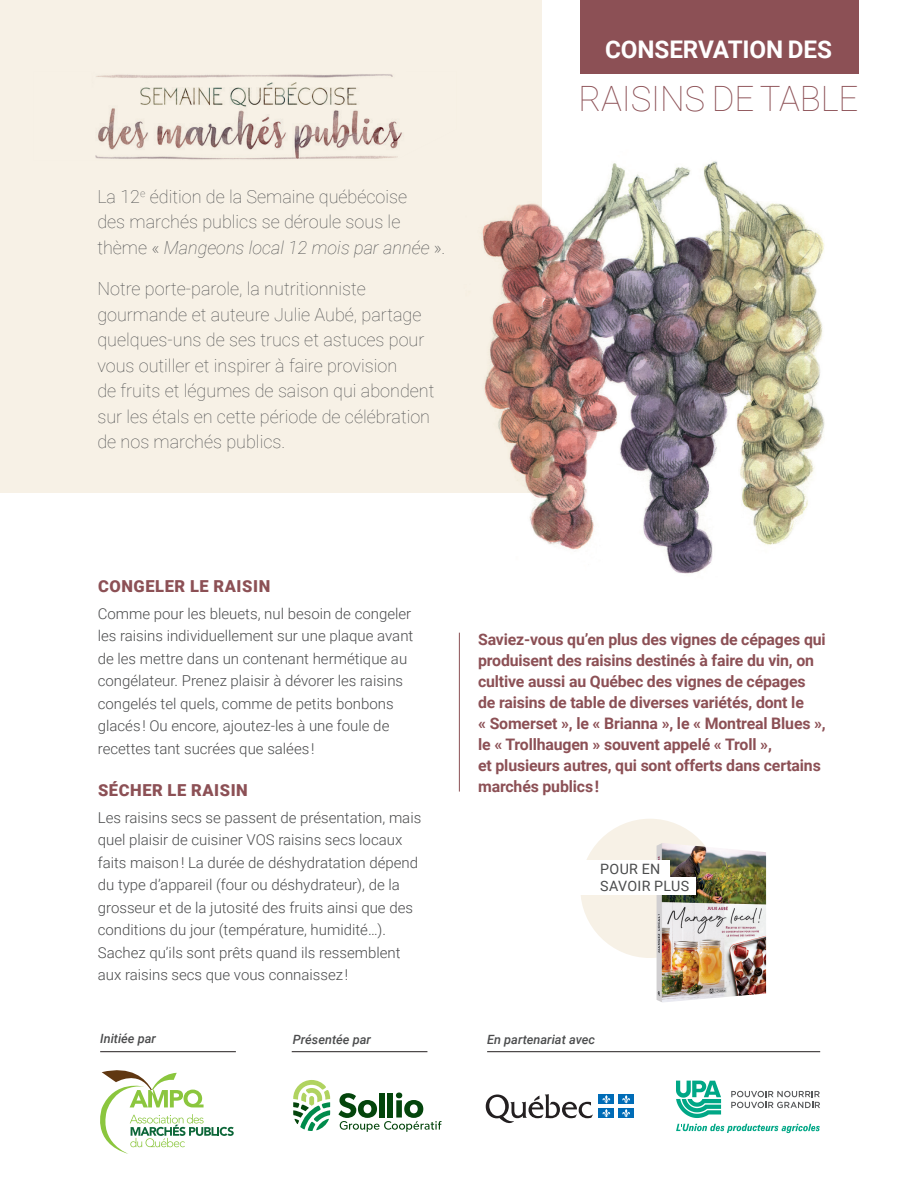
<style>
.page{position:relative;width:918px;height:1188px;background:#fff}
.page>*{position:absolute;margin:0;border:0;box-sizing:border-box;transform-origin:0 0}
.t1{font:100 34.8px "Roboto";letter-spacing:-.005em;color:#8c5055}
.t2{font:700 24.3px "Roboto";letter-spacing:-.005em;color:#fff}
.t3{font:100 18px/25.5px "Roboto";color:#4b4c4d}
.t4{font:900 16.5px "Roboto";letter-spacing:.035em;color:#8c5055}
.t5{font:700 15.9px/21px "Roboto";letter-spacing:-.01em;color:#8c5055}
.t6{font:300 15px/22.5px "Roboto";color:#4b4c4d}
.t7{font:14.25px/17.1px "Roboto";letter-spacing:.025em;color:#4b4c4d}
.t8{font:italic 500 12.75px "Roboto";color:#4b4c4d}
.s1{font-style:italic}
</style>
<div class="page">
<div style="left:0;top:0;width:541px;height:493px;background:#f7f1e6"></div>
<svg style="left:486px;top:1094px;width:107px;height:29px"></svg>
<div style="left:599px;top:1095px;width:15px;height:9px;background:#006cb7"></div>
<div style="left:618px;top:1095px;width:16px;height:9px;background:#006cb7"></div>
<div style="left:599px;top:1108px;width:15px;height:10px;background:#006cb7"></div>
<svg style="left:602px;top:1095px;width:8px;height:22px"></svg>
<div style="left:618px;top:1108px;width:16px;height:10px;background:#006cb7"></div>
<svg style="left:622px;top:1095px;width:8px;height:22px"></svg>
<svg style="left:731px;top:1091px;width:89px;height:17px"></svg>
<svg style="left:676px;top:1081px;width:45px;height:37px"></svg>
<svg style="left:676px;top:1124px;width:144px;height:9px"></svg>
<svg style="left:100px;top:1070px;width:134px;height:84px"></svg>
<svg style="left:293px;top:1080px;width:37px;height:51px"></svg>
<svg style="left:338px;top:1093px;width:104px;height:39px"></svg>
<hr style="left:292px;top:1051px;width:135px;height:1px;background:#231f20">
<hr style="left:100px;top:1051px;width:136px;height:1px;background:#231f20">
<hr style="left:487px;top:1051px;width:333px;height:1px;background:#231f20">
<img style="left:95px;top:74px;width:307px;height:86px">
<div style="left:580px;top:819px;width:140px;height:139px;background:#f7f1e6;border-radius:50%"></div>
<div style="left:580px;top:0;width:279px;height:73px;background:#8c5055"></div>
<hr style="left:459px;top:633px;width:1px;height:159px;background:#8c5055">
<img style="left:657px;top:843px;width:109px;height:160px">
<div style="left:575px;top:877px;width:120px;height:17px;background:#fff"></div>
<div style="left:568px;top:860px;width:101px;height:17px;background:#fff"></div>
<img style="left:458px;top:107px;width:367px;height:529px">
<p class="t3" style="left:97px;top:183px;width:350px">La 12<sup>e</sup> édition de la Semaine québécoise<br>des marchés publics se déroule sous le thème « <span class="s1">Mangeons local 12 mois par année</span> ».</p>
<p class="t3" style="left:97px;top:276px;width:339px">Notre porte-parole, la nutritionniste gourmande et auteure Julie Aubé, partage quelques-uns de ses trucs et astuces pour vous outiller et inspirer à faire provision<br>de fruits et légumes de saison qui abondent sur les étals en cette période de célébration de nos marchés publics.</p>
<h2 class="t2" style="left:605px;top:33px;width:228px">CONSERVATION DES</h2>
<h1 class="t1" style="left:579px;top:74px;width:281px">RAISINS DE TABLE</h1>
<p class="t4" style="left:98px;top:575px;width:174px">CONGELER LE RAISIN</p>
<p class="t6" style="left:98px;top:602px;width:317px">Comme pour les bleuets, nul besoin de congeler les raisins individuellement sur une plaque avant de les mettre dans un contenant hermétique au congélateur. Prenez plaisir à dévorer les raisins congelés tel quels, comme de petits bonbons glacés ! Ou encore, ajoutez-les à une foule de recettes tant sucrées que salées !</p>
<p class="t4" style="left:98px;top:779px;width:151px">SÉCHER LE RAISIN</p>
<p class="t6" style="left:98px;top:806px;width:325px">Les raisins secs se passent de présentation, mais quel plaisir de cuisiner VOS raisins secs locaux faits maison ! La durée de déshydratation dépend du type d’appareil (four ou déshydrateur), de la grosseur et de la jutosité des fruits ainsi que des conditions du jour (température, humidité…).<br>Sachez qu’ils sont prêts quand ils ressemblent aux raisins secs que vous connaissez !</p>
<p class="t5" style="left:478px;top:628px;width:349px">Saviez-vous qu’en plus des vignes de cépages qui produisent des raisins destinés à faire du vin, on cultive aussi au Québec des vignes de cépages de raisins de table de diverses variétés, dont le<br>« Somerset », le « Brianna », le « Montreal Blues », le « Trollhaugen » souvent appelé « Troll »,<br>et plusieurs autres, qui sont offerts dans certains marchés publics !</p>
<p class="t7" style="left:600px;top:860px;width:91px">POUR EN<br>SAVOIR PLUS</p>
<p class="t8" style="left:100px;top:1029px;width:57px">Initiée par</p>
<p class="t8" style="left:293px;top:1031px;width:79px">Présentée par</p>
<p class="t8" style="left:487px;top:1031px;width:109px">En partenariat avec</p>
</div>
